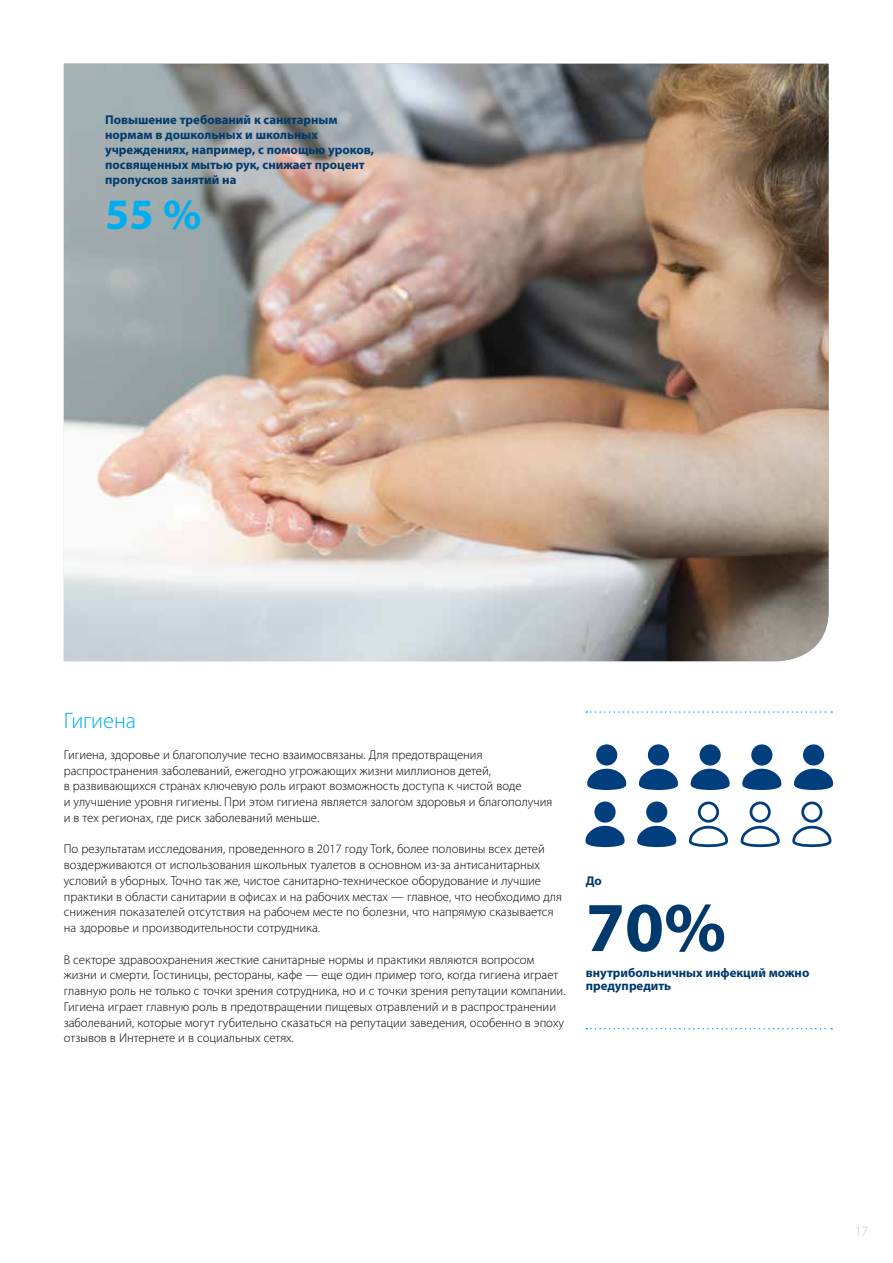
<style>
.page{position:relative;width:893px;height:1263px;background:#fff}
.page>*{position:absolute;margin:0;border:0;box-sizing:border-box;transform-origin:0 0}
.t1{font:700 70.5px "Myriad Pro";color:#00396b}
.t2{font:700 43.5px "Myriad Pro";color:#00aeef}
.t3{font:300 22.5px "Myriad Pro";color:#00aeef}
.t4{font:300 14.25px "Myriad Pro";color:#c2c4c6}
.t5{font:300 12.75px/15.8px "Myriad Pro";color:#000}
.t6{font:700 12.75px/15px "Myriad Pro";color:#00396b}
</style>
<div class="page">
<img style="left:64px;top:64px;width:765px;height:597px">
<svg style="left:586px;top:1028px;width:246px;height:1px"></svg>
<svg style="left:586px;top:711px;width:246px;height:2px"></svg>
<svg style="left:587px;top:768px;width:40px;height:22px"></svg>
<div style="left:596px;top:744px;width:21px;height:21px;background:#003e7e;border-radius:10px"></div>
<svg style="left:690px;top:768px;width:40px;height:22px"></svg>
<div style="left:699px;top:744px;width:22px;height:21px;background:#003e7e;border-radius:10px"></div>
<svg style="left:794px;top:768px;width:39px;height:22px"></svg>
<div style="left:803px;top:744px;width:21px;height:21px;background:#003e7e;border-radius:10px"></div>
<svg style="left:742px;top:768px;width:40px;height:22px"></svg>
<div style="left:751px;top:744px;width:21px;height:21px;background:#003e7e;border-radius:10px"></div>
<svg style="left:639px;top:768px;width:39px;height:22px"></svg>
<div style="left:648px;top:744px;width:21px;height:21px;background:#003e7e;border-radius:10px"></div>
<svg style="left:585px;top:826px;width:40px;height:21px"></svg>
<div style="left:594px;top:801px;width:22px;height:22px;background:#003e7e;border-radius:10px"></div>
<svg style="left:689px;top:801px;width:39px;height:46px"></svg>
<svg style="left:792px;top:801px;width:40px;height:46px"></svg>
<svg style="left:740px;top:801px;width:40px;height:46px"></svg>
<svg style="left:637px;top:826px;width:40px;height:21px"></svg>
<div style="left:646px;top:801px;width:21px;height:22px;background:#003e7e;border-radius:10px"></div>
<p class="t6" style="left:105px;top:112px;width:271px">Повышение требований к санитарным нормам в дошкольных и школьных учреждениях, например, с помощью уроков, посвященных мытью рук, снижает процент пропусков занятий на</p>
<h2 class="t2" style="left:105px;top:186px;width:98px">55 %</h2>
<h3 class="t3" style="left:64px;top:708px;width:74px">Гигиена</h3>
<p class="t5" style="left:64px;top:747px;width:490px">Гигиена, здоровье и благополучие тесно взаимосвязаны. Для предотвращения распространения заболеваний, ежегодно угрожающих жизни миллионов детей,<br>в развивающихся странах ключевую роль играют возможность доступа к чистой воде<br>и улучшение уровня гигиены. При этом гигиена является залогом здоровья и благополучия и в тех регионах, где риск заболеваний меньше.</p>
<p class="t5" style="left:64px;top:841px;width:500px">По результатам исследования, проведенного в 2017 году Tork, более половины всех детей воздерживаются от использования школьных туалетов в основном из-за антисанитарных условий в уборных. Точно так же, чистое санитарно-техническое оборудование и лучшие практики в области санитарии в офисах и на рабочих местах — главное, что необходимо для снижения показателей отсутствия на рабочем месте по болезни, что напрямую сказывается на здоровье и производительности сотрудника.</p>
<p class="t5" style="left:64px;top:952px;width:503px">В секторе здравоохранения жесткие санитарные нормы и практики являются вопросом жизни и смерти. Гостиницы, рестораны, кафе — еще один пример того, когда гигиена играет главную роль не только с точки зрения сотрудника, но и с точки зрения репутации компании.<br>Гигиена играет главную роль в предотвращении пищевых отравлений и в распространении заболеваний, которые могут губительно сказаться на репутации заведения, особенно в эпоху отзывов в Интернете и в социальных сетях.</p>
<p class="t6" style="left:586px;top:873px;width:18px">До</p>
<h1 class="t1" style="left:586px;top:881px;width:142px">70%</h1>
<p class="t6" style="left:586px;top:965px;width:225px;line-height:13.5px">внутрибольничных инфекций можно предупредить</p>
<p class="t4" style="left:855px;top:1224px;width:15px">17</p>
</div>
